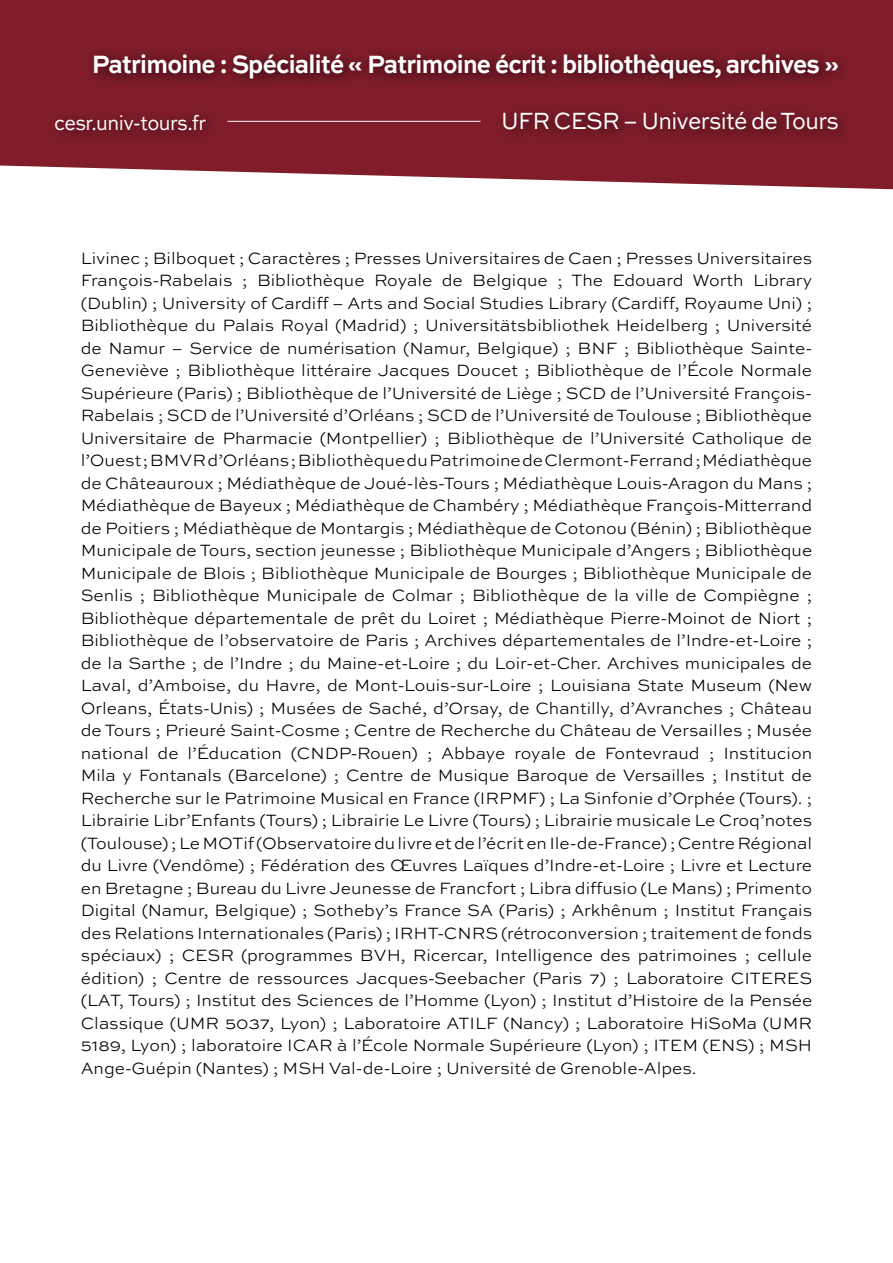
<style>
.page{position:relative;width:893px;height:1263px;background:#fff}
.page>*{position:absolute;margin:0;border:0;box-sizing:border-box;transform-origin:0 0}
.t1{font:700 26.4px "Sweet Sans Pro";letter-spacing:-.03em;color:#fff;scale:.91 1}
.t2{font:24.75px "Sweet Sans Pro";letter-spacing:-.03em;color:#fff;scale:.91 1}
.t3{font:21.45px "Sweet Sans Pro";letter-spacing:-.03em;color:#fff;scale:.91 1}
.t4{font:300 17.25px/22.5px "Sweet Sans Pro";color:#000;text-align:justify}
</style>
<div class="page">
<svg style="left:0;top:0;width:893px;height:189px;background:#8f3743"></svg>
<div style="left:84px;top:44px;width:770px;height:102px;background:#000;opacity:.75"></div>
<hr style="left:227px;top:121px;width:253px;height:1px;background:#fff">
<div style="left:45px;top:104px;width:176px;height:43px;background:#000;opacity:.75"></div>
<h1 class="t1" style="left:92px;top:44px;width:822px">Patrimoine : Spécialité « Patrimoine écrit : bibliothèques, archives »</h1>
<p class="t3" style="left:54px;top:107px;width:169px">cesr.univ-tours.fr</p>
<h2 class="t2" style="left:501px;top:103px;width:373px">UFR CESR – Université de Tours</h2>
<p class="t4" style="left:81px;top:246px;width:733px">Livinec ; Bilboquet ; Caractères ; Presses Universitaires de Caen ; Presses Universitaires François-Rabelais ; Bibliothèque Royale de Belgique ; The Edouard Worth Library (Dublin) ; University of Cardiff – Arts and Social Studies Library (Cardiff, Royaume Uni) ; Bibliothèque du Palais Royal (Madrid) ; Universitätsbibliothek Heidelberg ; Université de Namur – Service de numérisation (Namur, Belgique) ; BNF ; Bibliothèque Sainte-Geneviève ; Bibliothèque littéraire Jacques Doucet ; Bibliothèque de l’École Normale Supérieure (Paris) ; Bibliothèque de l’Université de Liège ; SCD de l’Université François-Rabelais ; SCD de l’Université d’Orléans ; SCD de l’Université de Toulouse ; Bibliothèque Universitaire de Pharmacie (Montpellier) ; Bibliothèque de l’Université Catholique de l’Ouest ; BMVR d’Orléans ; Bibliothèque du Patrimoine de Clermont-Ferrand ; Médiathèque de Châteauroux ; Médiathèque de Joué-lès-Tours ; Médiathèque Louis-Aragon du Mans ; Médiathèque de Bayeux ; Médiathèque de Chambéry ; Médiathèque François-Mitterrand de Poitiers ; Médiathèque de Montargis ; Médiathèque de Cotonou (Bénin) ; Bibliothèque Municipale de Tours, section jeunesse ; Bibliothèque Municipale d’Angers ; Bibliothèque Municipale de Blois ; Bibliothèque Municipale de Bourges ; Bibliothèque Municipale de Senlis ; Bibliothèque Municipale de Colmar ; Bibliothèque de la ville de Compiègne ; Bibliothèque départementale de prêt du Loiret ; Médiathèque Pierre-Moinot de Niort ; Bibliothèque de l’observatoire de Paris ; Archives départementales de l’Indre-et-Loire ; de la Sarthe ; de l’Indre ; du Maine-et-Loire ; du Loir-et-Cher. Archives municipales de Laval, d’Amboise, du Havre, de Mont-Louis-sur-Loire ; Louisiana State Museum (New Orleans, États-Unis) ; Musées de Saché, d’Orsay, de Chantilly, d’Avranches ; Château de Tours ; Prieuré Saint-Cosme ; Centre de Recherche du Château de Versailles ; Musée national de l’Éducation (CNDP-Rouen) ; Abbaye royale de Fontevraud ; Institucion Mila y Fontanals (Barcelone) ; Centre de Musique Baroque de Versailles ; Institut de Recherche sur le Patrimoine Musical en France (IRPMF) ; La Sinfonie d’Orphée (Tours). ; Librairie Libr’Enfants (Tours) ; Librairie Le Livre (Tours) ; Librairie musicale Le Croq’notes (Toulouse) ; Le MOTif (Observatoire du livre et de l’écrit en Ile-de-France) ; Centre Régional du Livre (Vendôme) ; Fédération des Œuvres Laïques d’Indre-et-Loire ; Livre et Lecture en Bretagne ; Bureau du Livre Jeunesse de Francfort ; Libra diffusio (Le Mans) ; Primento Digital (Namur, Belgique) ; Sotheby’s France SA (Paris) ; Arkhênum ; Institut Français des Relations Internationales (Paris) ; IRHT-CNRS (rétroconversion ; traitement de fonds spéciaux) ; CESR (programmes BVH, Ricercar, Intelligence des patrimoines ; cellule édition) ; Centre de ressources Jacques-Seebacher (Paris 7) ; Laboratoire CITERES (LAT, Tours) ; Institut des Sciences de l’Homme (Lyon) ; Institut d’Histoire de la Pensée Classique (UMR 5037, Lyon) ; Laboratoire ATILF (Nancy) ; Laboratoire HiSoMa (UMR 5189, Lyon) ; laboratoire ICAR à l’École Normale Supérieure (Lyon) ; ITEM (ENS) ; MSH Ange-Guépin (Nantes) ; MSH Val-de-Loire ; Université de Grenoble-Alpes.</p>
</div>
